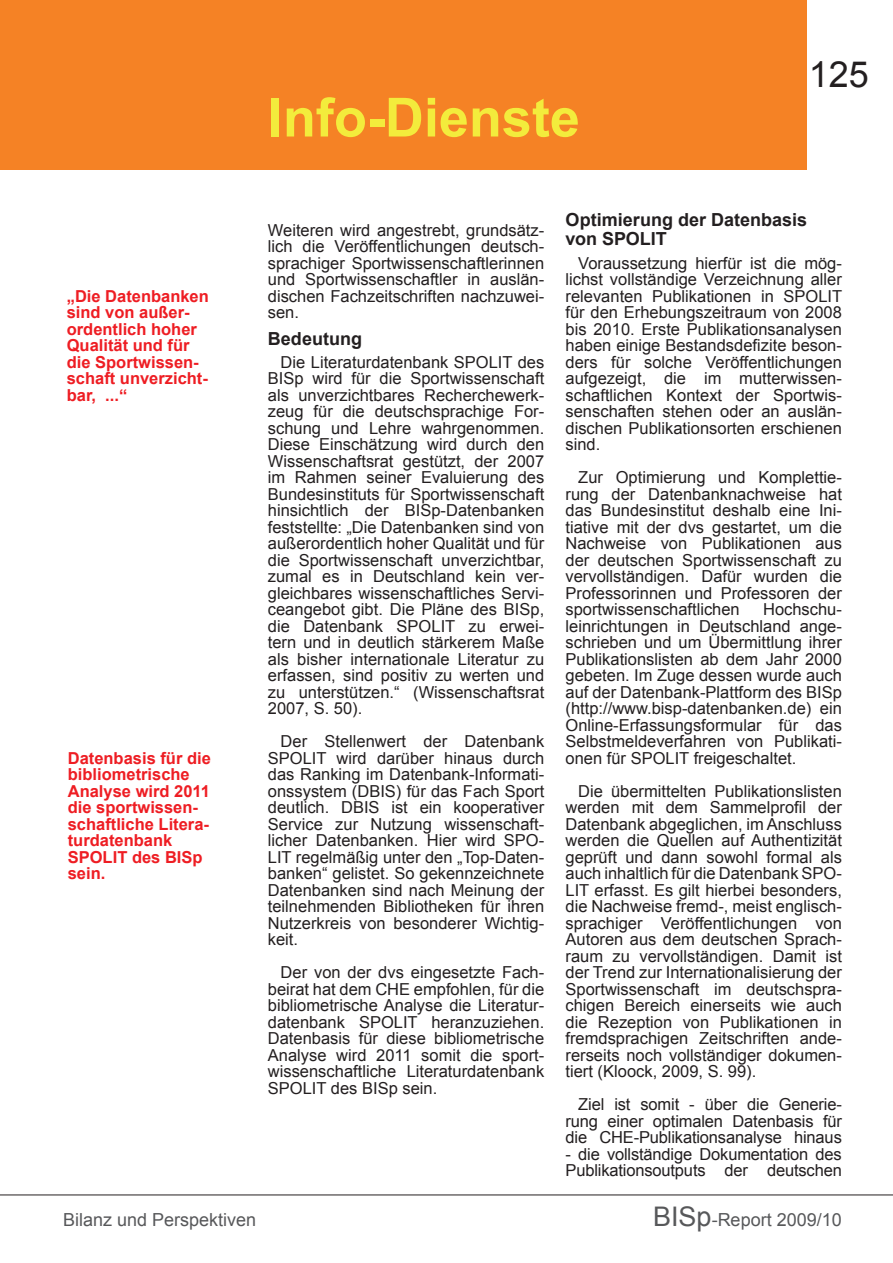
<style>
.page{position:relative;width:893px;height:1263px;background:#fff}
.page>*{position:absolute;margin:0;border:0;box-sizing:border-box;transform-origin:0 0}
.t1{font:700 54px "Arial";color:#f3ec3c}
.t2{font:36px "Arial";color:#231f20}
.t3{font:700 18px/19.5px "Arial";color:#231f20}
.t4{font:18px "Arial";color:#57585a}
.t5{font:16.5px/16.5px "Arial";color:#231f20;text-align:justify}
.t6{font:700 16.5px/16.5px "Arial";color:#ee1d23}
.s1{font-size:27px}
</style>
<div class="page">
<div style="left:0;top:0;width:807px;height:169px;background:#f58225"></div>
<hr style="left:0;top:1194px;width:893px;height:1px;background:#231f20">
<h1 class="t1" style="left:268px;top:82px;width:314px">Info-Dienste</h1>
<h2 class="t2" style="left:809px;top:51px;width:62px">125</h2>
<p class="t6" style="left:67px;top:288px;width:144px">„Die Datenbanken sind von außer&shy;ordentlich hoher<br>Qualität und für die Sportwissen&shy;schaft unverzicht&shy;bar, ...“</p>
<p class="t6" style="left:68px;top:750px;width:145px">Datenbasis für die bibliometrische<br>Analyse wird 2011 die sportwissen&shy;schaftliche Litera&shy;turdatenbank<br>SPOLIT des BISp sein.</p>
<p class="t5" style="left:268px;top:222px;width:278px">Weiteren wird angestrebt, grundsätz&shy;lich die Veröffentlichungen deutsch&shy;sprachiger Sportwissenschaftlerinnen und Sportwissenschaftler in auslän&shy;dischen Fachzeitschriften nachzuwei&shy;sen.</p>
<p class="t3" style="left:268px;top:329px;width:96px">Bedeutung</p>
<p class="t5" style="left:268px;top:354px;width:278px;text-indent:13px">Die Literaturdatenbank SPOLIT des BISp wird für die Sportwissenschaft als unverzichtbares Recherchewerk&shy;zeug für die deutschsprachige For&shy;schung und Lehre wahrgenommen.<br>Diese Einschätzung wird durch den Wissenschaftsrat gestützt, der 2007 im Rahmen seiner Evaluierung des Bundesinstituts für Sportwissenschaft hinsichtlich der BISp-Datenbanken feststellte: „Die Datenbanken sind von außerordentlich hoher Qualität und für die Sportwissenschaft unverzichtbar, zumal es in Deutschland kein ver&shy;gleichbares wissenschaftliches Servi&shy;ceangebot gibt. Die Pläne des BISp, die Datenbank SPOLIT zu erwei&shy;tern und in deutlich stärkerem Maße als bisher internationale Literatur zu erfassen, sind positiv zu werten und zu unterstützen.“ (Wissenschaftsrat 2007, S. 50).</p>
<p class="t5" style="left:268px;top:733px;width:278px;text-indent:13px">Der Stellenwert der Datenbank SPOLIT wird darüber hinaus durch das Ranking im Datenbank-Informati&shy;onssystem (DBIS) für das Fach Sport deutlich. DBIS ist ein kooperativer Service zur Nutzung wissenschaft&shy;licher Datenbanken. Hier wird SPO-LIT regelmäßig unter den „Top-Daten&shy;banken“ gelistet. So gekennzeichnete Datenbanken sind nach Meinung der teilnehmenden Bibliotheken für ihren Nutzerkreis von besonderer Wichtig&shy;keit.</p>
<p class="t5" style="left:268px;top:964px;width:278px;text-indent:13px">Der von der dvs eingesetzte Fach&shy;beirat hat dem CHE empfohlen, für die bibliometrische Analyse die Literatur&shy;datenbank SPOLIT heranzuziehen.<br>Datenbasis für diese bibliometrische Analyse wird 2011 somit die sport&shy;wissenschaftliche Literaturdatenbank SPOLIT des BISp sein.</p>
<p class="t4" style="left:63px;top:1207px;width:195px">Bilanz und Perspektiven</p>
<p class="t3" style="left:566px;top:210px;width:243px">Optimierung der Datenbasis von SPOLIT</p>
<p class="t5" style="left:566px;top:255px;width:278px;text-indent:13px">Voraussetzung hierfür ist die mög&shy;lichst vollständige Verzeichnung aller relevanten Publikationen in SPOLIT für den Erhebungszeitraum von 2008 bis 2010. Erste Publikationsanalysen haben einige Bestandsdefizite beson&shy;ders für solche Veröffentlichungen aufgezeigt, die im mutterwissen&shy;schaftlichen Kontext der Sportwis&shy;senschaften stehen oder an auslän&shy;dischen Publikationsorten erschienen sind.</p>
<p class="t5" style="left:566px;top:469px;width:278px;text-indent:13px">Zur Optimierung und Komplettie&shy;rung der Datenbanknachweise hat das Bundesinstitut deshalb eine Ini&shy;tiative mit der dvs gestartet, um die Nachweise von Publikationen aus der deutschen Sportwissenschaft zu vervollständigen. Dafür wurden die Professorinnen und Professoren der sportwissenschaftlichen</p>
<p class="t5" style="left:566px;top:601px;width:278px;text-indent:198px">Hochschu&shy;leinrichtungen in Deutschland ange&shy;schrieben und um Übermittlung ihrer Publikationslisten ab dem Jahr 2000 gebeten. Im Zuge dessen wurde auch auf der Datenbank-Plattform des BISp (http://www.bisp-datenbanken.de) ein Online-Erfassungsformular für das Selbstmeldeverfahren von Publikati&shy;onen für SPOLIT freigeschaltet.</p>
<p class="t5" style="left:566px;top:783px;width:278px;text-indent:13px">Die übermittelten Publikationslisten werden mit dem Sammelprofil der Datenbank abgeglichen, im Anschluss werden die Quellen auf Authentizität geprüft und dann sowohl formal als auch inhaltlich für die Datenbank SPO-LIT erfasst. Es gilt hierbei besonders, die Nachweise fremd-, meist englisch&shy;sprachiger Veröffentlichungen von Autoren aus dem deutschen Sprach&shy;raum zu vervollständigen. Damit ist der Trend zur Internationalisierung der Sportwissenschaft im deutschspra&shy;chigen Bereich einerseits wie auch die Rezeption von Publikationen in fremdsprachigen Zeitschriften ande&shy;rerseits noch vollständiger dokumen&shy;tiert (Kloock, 2009, S. 99).</p>
<p class="t5" style="left:566px;top:1096px;width:278px;text-indent:13px">Ziel ist somit - über die Generie&shy;rung einer optimalen Datenbasis für die CHE-Publikationsanalyse hinaus</p>
<p class="t5" style="left:566px;top:1146px;width:278px">- die vollständige Dokumentation des<br>Publikationsoutputs der deutschen</p>
<p class="t4" style="left:653px;top:1207px;width:190px"><span class="s1">BISp</span>-Report 2009/10</p>
</div>
